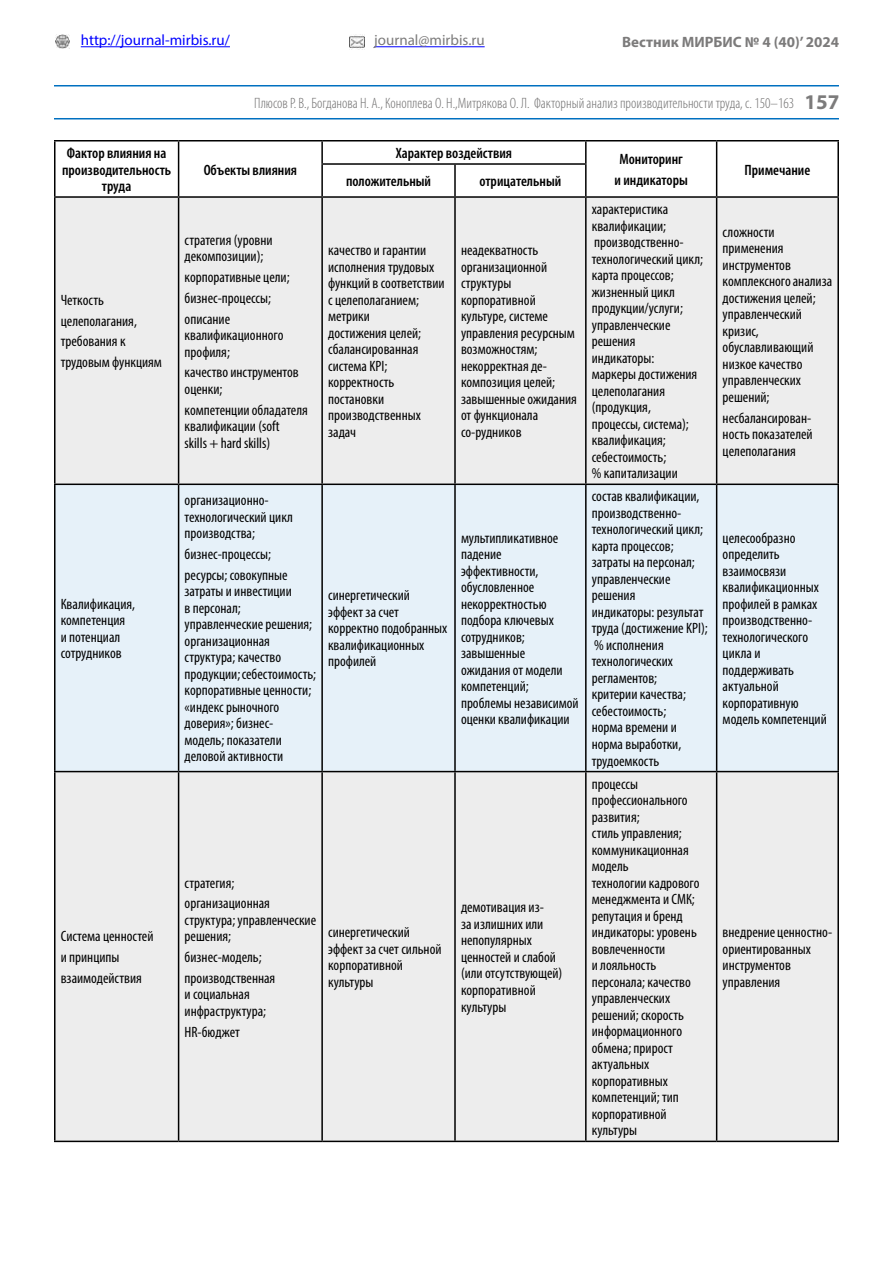
<style>
.page{position:relative;width:893px;height:1263px;background:#fff}
.page>*{position:absolute;margin:0;border:0;box-sizing:border-box;transform-origin:0 0}
.t1{font:condensed 15px/16.5px "Myriad Pro";color:#000}
.t2{font:600 condensed 15px/16.5px "Myriad Pro";color:#000;text-align:center}
.t3{font:300 condensed 15px "Myriad Pro";color:#706f6f}
.t4{font:15px "Myriad Pro";color:#00f}
.t5{font:700 15px "Myriad Pro";color:#7c7b7b}
.t6{font:15px "Myriad Pro";color:#7c7b7b}
.s1{font-weight:700;font-stretch:normal;font-size:21px;color:#7c7b7b}
</style>
<div class="page">
<hr style="left:54px;top:118px;width:785px;height:1px;background:#0070c0">
<img style="left:55px;top:34px;width:15px;height:15px">
<img style="left:349px;top:34px;width:16px;height:15px">
<hr style="left:81px;top:46px;width:149px;height:1px;background:#00f">
<hr style="left:374px;top:46px;width:111px;height:1px;background:#00f">
<hr style="left:54px;top:85px;width:785px;height:1px;background:#0070c0">
<div style="left:56px;top:198px;width:781px;height:942px;background:#ededed"></div>
<div style="left:56px;top:485px;width:781px;height:286px;background:#e6f1f9"></div>
<hr style="left:54px;top:140px;width:125px;height:1px;background:#000">
<hr style="left:54px;top:141px;width:2px;height:23px;background:#000">
<hr style="left:179px;top:140px;width:143px;height:1px;background:#000">
<svg style="left:178px;top:141px;width:1px;height:23px"></svg>
<hr style="left:322px;top:140px;width:133px;height:1px;background:#000">
<hr style="left:321px;top:141px;width:2px;height:22px;background:#000">
<hr style="left:455px;top:140px;width:131px;height:1px;background:#000">
<hr style="left:586px;top:140px;width:131px;height:1px;background:#000">
<hr style="left:585px;top:141px;width:2px;height:22px;background:#000">
<hr style="left:717px;top:140px;width:122px;height:1px;background:#000">
<svg style="left:716px;top:141px;width:1px;height:23px"></svg>
<hr style="left:837px;top:141px;width:2px;height:23px;background:#000">
<hr style="left:54px;top:164px;width:2px;height:32px;background:#000">
<hr style="left:178px;top:164px;width:1px;height:32px;background:#000">
<hr style="left:321px;top:163px;width:134px;height:2px;background:#000">
<hr style="left:321px;top:165px;width:2px;height:31px;background:#000">
<hr style="left:455px;top:163px;width:132px;height:2px;background:#000">
<hr style="left:454px;top:165px;width:2px;height:31px;background:#000">
<hr style="left:585px;top:165px;width:2px;height:31px;background:#000">
<hr style="left:716px;top:164px;width:1px;height:32px;background:#000">
<hr style="left:837px;top:164px;width:2px;height:32px;background:#000">
<hr style="left:54px;top:196px;width:125px;height:2px;background:#000">
<hr style="left:54px;top:198px;width:2px;height:285px;background:#000">
<hr style="left:179px;top:196px;width:143px;height:2px;background:#000">
<hr style="left:178px;top:198px;width:1px;height:285px;background:#000">
<hr style="left:322px;top:196px;width:133px;height:2px;background:#000">
<hr style="left:321px;top:198px;width:2px;height:285px;background:#000">
<hr style="left:455px;top:196px;width:131px;height:2px;background:#000">
<hr style="left:454px;top:198px;width:2px;height:285px;background:#000">
<hr style="left:586px;top:196px;width:131px;height:2px;background:#000">
<hr style="left:585px;top:198px;width:2px;height:285px;background:#000">
<hr style="left:717px;top:196px;width:122px;height:2px;background:#000">
<hr style="left:716px;top:198px;width:1px;height:285px;background:#000">
<hr style="left:837px;top:198px;width:2px;height:285px;background:#000">
<hr style="left:54px;top:483px;width:125px;height:2px;background:#000">
<hr style="left:54px;top:485px;width:2px;height:286px;background:#000">
<hr style="left:179px;top:483px;width:143px;height:2px;background:#000">
<hr style="left:178px;top:485px;width:1px;height:286px;background:#000">
<hr style="left:322px;top:483px;width:133px;height:2px;background:#000">
<hr style="left:321px;top:485px;width:2px;height:286px;background:#000">
<hr style="left:455px;top:483px;width:131px;height:2px;background:#000">
<hr style="left:454px;top:485px;width:2px;height:286px;background:#000">
<hr style="left:586px;top:483px;width:131px;height:2px;background:#000">
<hr style="left:585px;top:485px;width:2px;height:286px;background:#000">
<hr style="left:717px;top:483px;width:122px;height:2px;background:#000">
<hr style="left:716px;top:485px;width:1px;height:286px;background:#000">
<hr style="left:837px;top:485px;width:2px;height:286px;background:#000">
<hr style="left:54px;top:771px;width:125px;height:1px;background:#000">
<hr style="left:54px;top:772px;width:2px;height:368px;background:#000">
<hr style="left:179px;top:771px;width:143px;height:1px;background:#000">
<hr style="left:178px;top:772px;width:1px;height:368px;background:#000">
<hr style="left:322px;top:771px;width:133px;height:1px;background:#000">
<hr style="left:321px;top:772px;width:2px;height:368px;background:#000">
<hr style="left:455px;top:771px;width:131px;height:1px;background:#000">
<hr style="left:454px;top:772px;width:2px;height:368px;background:#000">
<hr style="left:586px;top:771px;width:131px;height:1px;background:#000">
<hr style="left:585px;top:772px;width:2px;height:368px;background:#000">
<hr style="left:717px;top:771px;width:122px;height:1px;background:#000">
<hr style="left:716px;top:772px;width:1px;height:368px;background:#000">
<hr style="left:837px;top:772px;width:2px;height:368px;background:#000">
<hr style="left:54px;top:1140px;width:125px;height:2px;background:#000">
<hr style="left:179px;top:1140px;width:143px;height:2px;background:#000">
<hr style="left:322px;top:1140px;width:133px;height:2px;background:#000">
<hr style="left:455px;top:1140px;width:131px;height:2px;background:#000">
<hr style="left:586px;top:1140px;width:131px;height:2px;background:#000">
<hr style="left:717px;top:1140px;width:122px;height:2px;background:#000">
<p class="t4" style="left:81px;top:31px;width:151px">http://journal-mirbis.ru/</p>
<p class="t6" style="left:374px;top:31px;width:112px">journal@mirbis.ru</p>
<p class="t5" style="left:622px;top:32px;width:218px">Вестник МИРБИС № 4 (40)’ 2024</p>
<p class="t3" style="left:254px;top:94px;width:587px">Плюсов Р. В., Богданова Н. А., Коноплева О. Н.,Митрякова О. Л. Факторный анализ производительности труда, с. 150–163 <span class="s1">157</span></p>
<p class="t2" style="left:62px;top:145px;width:111px">Фактор влияния на производительность труда</p>
<p class="t1" style="left:61px;top:289px;width:103px;line-height:20.7px">Четкость целеполагания, требования к трудовым функциям</p>
<p class="t1" style="left:61px;top:595px;width:76px">Квалификация, компетенция и потенциал сотрудников</p>
<p class="t1" style="left:61px;top:926px;width:94px;line-height:20.7px">Система ценностей и принципы взаимодействия</p>
<p class="t2" style="left:204px;top:161px;width:95px">Объекты влияния</p>
<p class="t1" style="left:185px;top:231px;width:89px">стратегия (уровни декомпозиции);</p>
<p class="t1" style="left:185px;top:267px;width:107px;line-height:20.7px">корпоративные цели; бизнес-процессы; описание</p>
<p class="t1" style="left:185px;top:327px;width:100px">квалификационного профиля;</p>
<p class="t1" style="left:185px;top:364px;width:116px">качество инструментов оценки;</p>
<p class="t1" style="left:185px;top:401px;width:125px">компетенции обладателя квалификации (soft<br>skills + hard skills)</p>
<p class="t2" style="left:396px;top:145px;width:118px">Характер воздействия</p>
<p class="t2" style="left:615px;top:149px;width:75px;line-height:20.7px">Мониторинг и индикаторы</p>
<p class="t2" style="left:744px;top:161px;width:67px">Примечание</p>
<p class="t2" style="left:346px;top:173px;width:87px">положительный</p>
<p class="t2" style="left:479px;top:173px;width:83px">отрицательный</p>
<p class="t1" style="left:328px;top:242px;width:118px">качество и гарантии исполнения трудовых функций в соответствии с целеполаганием; метрики<br>достижения целей; сбалансированная система KPI; корректность постановки производственных задач</p>
<p class="t1" style="left:461px;top:242px;width:117px">неадекватность организационной структуры корпоративной культуре, системе управления ресурсным возможностям; некорректная де&shy;композиция целей; завышенные ожидания от функционала со-рудников</p>
<p class="t1" style="left:592px;top:201px;width:113px">характеристика квалификации; производственно&shy;технологический цикл; карта процессов; жизненный цикл продукции/услуги; управленческие решения<br>индикаторы:<br>маркеры достижения целеполагания (продукция, процессы, система); квалификация; себестоимость;<br>% капитализации</p>
<p class="t1" style="left:723px;top:223px;width:111px">сложности применения инструментов комплексного анализа достижения целей; управленческий кризис, обуславливающий низкое качество управленческих решений;</p>
<p class="t1" style="left:723px;top:409px;width:92px;text-align:justify">несбалансирован&shy;ность показателей целеполагания</p>
<p class="t1" style="left:185px;top:492px;width:110px">организационно&shy;технологический цикл производства;</p>
<p class="t1" style="left:185px;top:544px;width:105px;line-height:20.7px">бизнес-процессы; ресурсы; совокупные</p>
<p class="t1" style="left:185px;top:583px;width:133px">затраты и инвестиции<br>в персонал; управленческие решения; организационная структура; качество продукции; себестоимость; корпоративные ценности; «индекс рыночного доверия»; бизнес&shy;модель; показатели деловой активности</p>
<p class="t1" style="left:328px;top:587px;width:121px">синергетический эффект за счет корректно подобранных квалификационных профилей</p>
<p class="t1" style="left:461px;top:529px;width:119px">мультипликативное падение эффективности, обусловленное некорректностью подбора ключевых сотрудников; завышенные<br>ожидания от модели компетенций; проблемы независимой оценки квалификации</p>
<p class="t1" style="left:185px;top:872px;width:87px;line-height:20.7px">стратегия; организационная</p>
<p class="t1" style="left:185px;top:911px;width:133px">структура; управленческие решения;</p>
<p class="t1" style="left:185px;top:946px;width:92px;line-height:20.7px">бизнес-модель; производственная</p>
<p class="t1" style="left:185px;top:986px;width:83px">и социальная инфраструктура;</p>
<p class="t1" style="left:185px;top:1023px;width:57px">HR-бюджет</p>
<p class="t1" style="left:328px;top:924px;width:115px">синергетический эффект за счет сильной корпоративной культуры</p>
<p class="t1" style="left:461px;top:899px;width:103px">демотивация из-<br>за излишних или непопулярных ценностей и слабой (или отсутствующей) корпоративной культуры</p>
<p class="t1" style="left:592px;top:488px;width:117px">состав квалификации, производственно&shy;технологический цикл; карта процессов; затраты на персонал; управленческие решения<br>индикаторы: результат труда (достижение KPI); % исполнения технологических регламентов;<br>критерии качества; себестоимость;<br>норма времени и норма выработки, трудоемкость</p>
<p class="t1" style="left:592px;top:775px;width:109px">процессы профессионального развития;<br>стиль управления; коммуникационная модель<br>технологии кадрового менеджмента и СМК; репутация и бренд индикаторы: уровень вовлеченности<br>и лояльность персонала; качество управленческих решений; скорость информационного обмена; прирост актуальных корпоративных компетенций; тип корпоративной культуры</p>
<p class="t1" style="left:723px;top:529px;width:106px">целесообразно определить взаимосвязи квалификационных профилей в рамках производственно&shy;технологического цикла и поддерживать актуальной корпоративную модель компетенций</p>
<p class="t1" style="left:723px;top:924px;width:111px">внедрение ценностно&shy;ориентированных инструментов управления</p>
</div>
